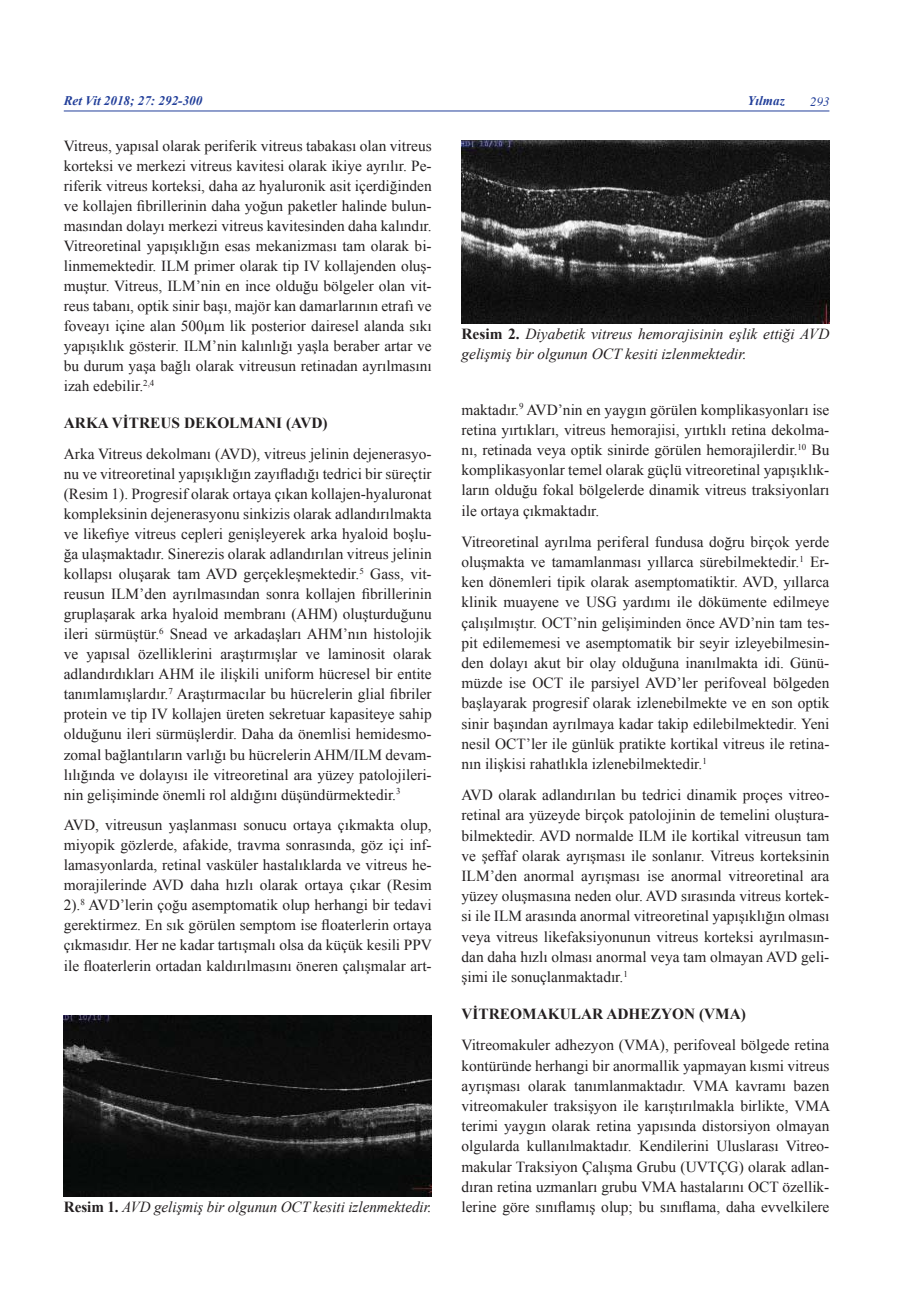
<style>
.page{position:relative;width:906px;height:1289px;background:#fff}
.page>*{position:absolute;margin:0;border:0;box-sizing:border-box;transform-origin:0 0}
.t1{font:15.3px/20.1px "Times New Roman";color:#231f20;text-align:justify}
.t2{font:italic 15.3px/19.8px "Times New Roman";color:#231f20}
.t3{font:700 15.3px "Times New Roman";color:#231f20}
.t4{font:italic 700 13.2px "Times New Roman";color:#223f9a}
.t5{font:italic 12.75px "Times";color:#223f9a}
.s1{font-weight:700;font-style:normal}
</style>
<div class="page">
<hr style="left:64px;top:111px;width:765px;height:1px;background:#223f9a">
<img style="left:64px;top:1015px;width:368px;height:181px">
<img style="left:461px;top:140px;width:368px;height:183px">
<p class="t4" style="left:64px;top:94px;width:140px">Ret Vit 2018; 27: 292-300</p>
<p class="t4" style="left:747px;top:94px;width:39px">Yılmaz</p>
<p class="t5" style="left:810px;top:97px;width:21px">293</p>
<p class="t1" style="left:64px;top:135px;width:369px">Vitreus, yapısal olarak periferik vitreus tabakası olan vitreus korteksi ve merkezi vitreus kavitesi olarak ikiye ayrılır. Pe&shy;riferik vitreus korteksi, daha az hyaluronik asit içerdiğinden ve kollajen fibrillerinin daha yoğun paketler halinde bulun&shy;masından dolayı merkezi vitreus kavitesinden daha kalındır.<br>Vitreoretinal yapışıklığın esas mekanizması tam olarak bi&shy;linmemektedir. ILM primer olarak tip IV kollajenden oluş&shy;muştur. Vitreus, ILM’nin en ince olduğu bölgeler olan vit&shy;reus tabanı, optik sinir başı, majör kan damarlarının etrafı ve foveayı içine alan 500μm lik posterior dairesel alanda sıkı yapışıklık gösterir. ILM’nin kalınlığı yaşla beraber artar ve bu durum yaşa bağlı olarak vitreusun retinadan ayrılmasını izah edebilir.<sup>2,4</sup></p>
<p class="t3" style="left:64px;top:414px;width:265px">ARKA VİTREUS DEKOLMANI (AVD)</p>
<p class="t1" style="left:64px;top:444px;width:369px">Arka Vitreus dekolmanı (AVD), vitreus jelinin dejenerasyo&shy;nu ve vitreoretinal yapışıklığın zayıfladığı tedrici bir süreçtir (Resim 1). Progresif olarak ortaya çıkan kollajen-hyaluronat kompleksinin dejenerasyonu sinkizis olarak adlandırılmakta ve likefiye vitreus cepleri genişleyerek arka hyaloid boşlu&shy;ğa ulaşmaktadır. Sinerezis olarak adlandırılan vitreus jelinin kollapsı oluşarak tam AVD gerçekleşmektedir.<sup>5</sup> Gass, vit&shy;reusun ILM’den ayrılmasından sonra kollajen fibrillerinin gruplaşarak arka hyaloid membranı (AHM) oluşturduğunu ileri sürmüştür.<sup>6</sup> Snead ve arkadaşları AHM’nın histolojik ve yapısal özelliklerini araştırmışlar ve laminosit olarak adlandırdıkları AHM ile ilişkili uniform hücresel bir entite tanımlamışlardır.<sup>7</sup> Araştırmacılar bu hücrelerin glial fibriler protein ve tip IV kollajen üreten sekretuar kapasiteye sahip olduğunu ileri sürmüşlerdir. Daha da önemlisi hemidesmo&shy;zomal bağlantıların varlığı bu hücrelerin AHM/ILM devam&shy;lılığında ve dolayısı ile vitreoretinal ara yüzey patolojileri&shy;nin gelişiminde önemli rol aldığını düşündürmektedir.<sup>3</sup></p>
<p class="t1" style="left:64px;top:815px;width:370px">AVD, vitreusun yaşlanması sonucu ortaya çıkmakta olup, miyopik gözlerde, afakide, travma sonrasında, göz içi inf&shy;lamasyonlarda, retinal vasküler hastalıklarda ve vitreus he&shy;morajilerinde AVD daha hızlı olarak ortaya çıkar (Resim 2).<sup>8</sup> AVD’lerin çoğu asemptomatik olup herhangi bir tedavi gerektirmez. En sık görülen semptom ise floaterlerin ortaya çıkmasıdır. Her ne kadar tartışmalı olsa da küçük kesili PPV ile floaterlerin ortadan kaldırılmasını öneren çalışmalar art-</p>
<p class="t2" style="left:461px;top:324px;width:369px"><span class="s1">Resim 2.</span> Diyabetik vitreus hemorajisinin eşlik ettiği AVD gelişmiş bir olgunun OCT kesiti izlenmektedir.</p>
<p class="t1" style="left:461px;top:399px;width:369px">maktadır.<sup>9</sup> AVD’nin en yaygın görülen komplikasyonları ise retina yırtıkları, vitreus hemorajisi, yırtıklı retina dekolma&shy;nı, retinada veya optik sinirde görülen hemorajilerdir.<sup>10</sup> Bu komplikasyonlar temel olarak güçlü vitreoretinal yapışıklık&shy;ların olduğu fokal bölgelerde dinamik vitreus traksiyonları ile ortaya çıkmaktadır.</p>
<p class="t1" style="left:461px;top:531px;width:369px">Vitreoretinal ayrılma periferal fundusa doğru birçok yerde oluşmakta ve tamamlanması yıllarca sürebilmektedir.<sup>1</sup> Er&shy;ken dönemleri tipik olarak asemptomatiktir. AVD, yıllarca klinik muayene ve USG yardımı ile dökümente edilmeye çalışılmıştır. OCT’nin gelişiminden önce AVD’nin tam tes&shy;pit edilememesi ve asemptomatik bir seyir izleyebilmesin&shy;den dolayı akut bir olay olduğuna inanılmakta idi. Günü&shy;müzde ise OCT ile parsiyel AVD’ler perifoveal bölgeden başlayarak progresif olarak izlenebilmekte ve en son optik sinir başından ayrılmaya kadar takip edilebilmektedir. Yeni nesil OCT’ler ile günlük pratikte kortikal vitreus ile retina&shy;nın ilişkisi rahatlıkla izlenebilmektedir.<sup>1</sup></p>
<p class="t1" style="left:461px;top:784px;width:369px">AVD olarak adlandırılan bu tedrici dinamik proçes vitreo&shy;retinal ara yüzeyde birçok patolojinin de temelini oluştura&shy;bilmektedir. AVD normalde ILM ile kortikal vitreusun tam ve şeffaf olarak ayrışması ile sonlanır. Vitreus korteksinin ILM’den anormal ayrışması ise anormal vitreoretinal ara yüzey oluşmasına neden olur. AVD sırasında vitreus kortek&shy;si ile ILM arasında anormal vitreoretinal yapışıklığın olması veya vitreus likefaksiyonunun vitreus korteksi ayrılmasın&shy;dan daha hızlı olması anormal veya tam olmayan AVD geli&shy;şimi ile sonuçlanmaktadır.<sup>1</sup></p>
<p class="t3" style="left:461px;top:1005px;width:286px">VİTREOMAKULAR ADHEZYON (VMA)</p>
<p class="t1" style="left:461px;top:1034px;width:370px">Vitreomakuler adhezyon (VMA), perifoveal bölgede retina kontüründe herhangi bir anormallik yapmayan kısmi vitreus ayrışması olarak tanımlanmaktadır. VMA kavramı bazen vitreomakuler traksişyon ile karıştırılmakla birlikte, VMA terimi yaygın olarak retina yapısında distorsiyon olmayan olgularda kullanılmaktadır. Kendilerini Uluslarası Vitreo&shy;makular Traksiyon Çalışma Grubu (UVTÇG) olarak adlan&shy;dıran retina uzmanları grubu VMA hastalarını OCT özellik-</p>
<p class="t2" style="left:64px;top:1197px;width:369px"><span class="s1">Resim 1.</span> AVD gelişmiş bir olgunun OCT kesiti izlenmektedir.</p>
<p class="t1" style="left:461px;top:1196px;width:369px">lerine göre sınıflamış olup; bu sınıflama, daha evvelkilere</p>
</div>
